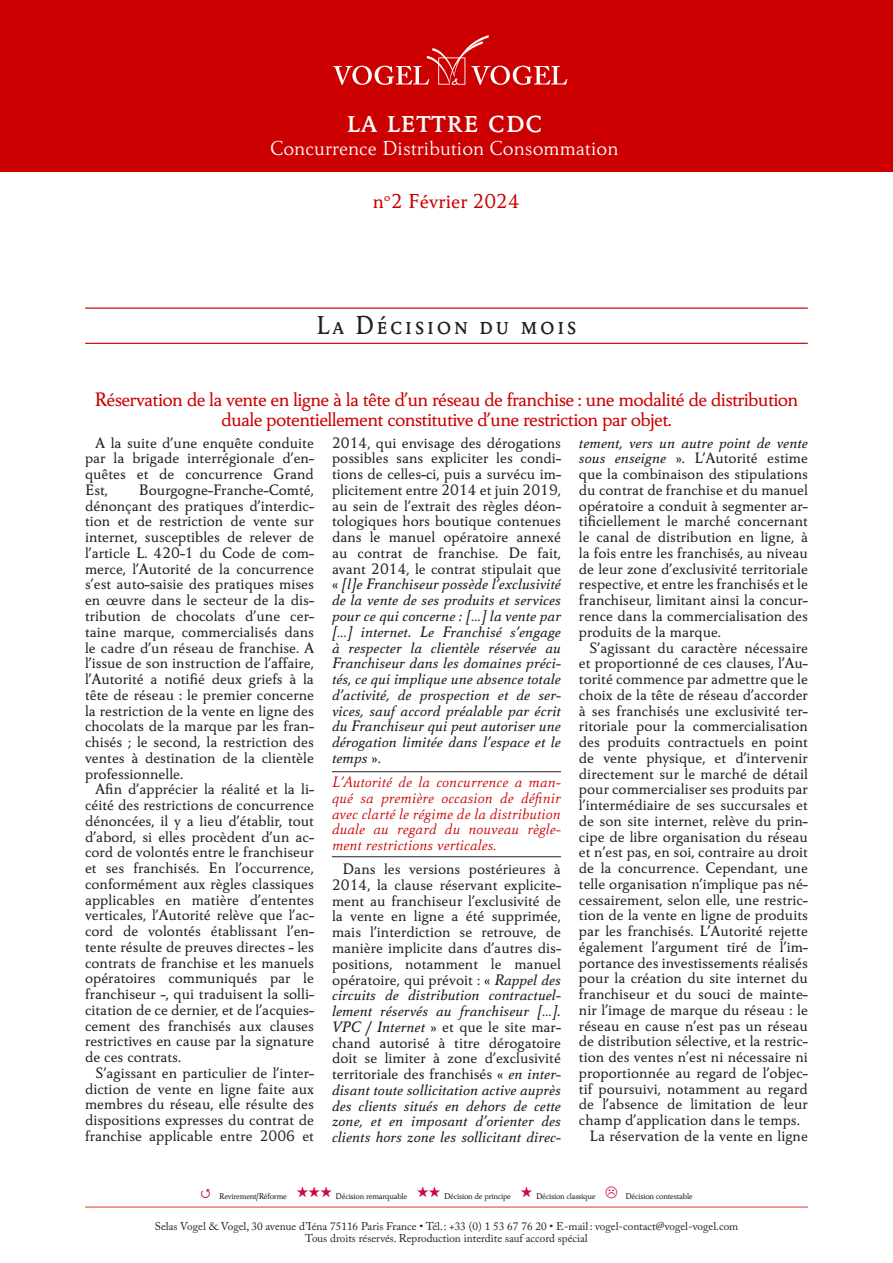
<style>
.page{position:relative;width:893px;height:1263px;background:#fff}
.page>*{position:absolute;margin:0;border:0;box-sizing:border-box;transform-origin:0 0}
.t1{font:500 36px "Carre Noir Std";color:#fff}
.Titre_DECISMOIS{font:500 27px "Carre Noir Std";letter-spacing:.09em;color:#231f20;scale:.95 1}
.t2{font:300 21px "Carre Noir Std";color:#fff}
.t3{font:500 21px "Carre Noir Std";color:#c00}
.Titre_1{font:500 20.25px/19.5px "Carre Noir Std";letter-spacing:-.035em;color:#c00;text-align:center}
.Courant_Lettre{font:500 15.75px/15.8px "Carre Noir Std";color:#231f20;text-align:justify}
.Courant_Lettre-2{font:italic 500 15.75px/15.8px "Carre Noir Std";color:#231f20;text-align:justify}
.Courant_Lettre_rouge{font:italic 300 15.75px/15.8px "Carre Noir Std";color:#c00;text-align:justify}
.Pied_de_page_Mention{font:11.25px/12px "Adobe Caslon Pro";color:#231f20;text-align:center}
.t4{font:500 8.7px "Carre Noir Std";letter-spacing:-.03em;color:#231f20}
.s1{font-style:normal}
.s2{font-style:italic}
</style>
<div class="page">
<div style="left:0;top:0;width:893px;height:172px;background:#c00"></div>
<svg style="left:333px;top:35px;width:234px;height:50px"></svg>
<hr style="left:85px;top:307px;width:723px;height:2px;background:#c00">
<hr style="left:85px;top:343px;width:723px;height:1px;background:#c00">
<hr style="left:85px;top:1207px;width:723px;height:1px;background:#e73527">
<hr style="left:332px;top:771px;width:229px;height:1px;background:#231f20">
<hr style="left:332px;top:856px;width:229px;height:1px;background:#231f20">
<h1 class="t1" style="left:346px;top:100px;width:198px">la lettre cdc</h1>
<h3 class="t2" style="left:270px;top:136px;width:350px">Concurrence Distribution Consommation</h3>
<p class="t3" style="left:373px;top:189px;width:148px">n<sup>o</sup>2 Février 2024</p>
<p class="Titre_DECISMOIS" style="left:316px;top:310px;width:276px">La Décision du mois</p>
<p class="Titre_1" style="left:95px;top:390px;width:705px">Réservation de la vente en ligne à la tête d’un réseau de franchise : une modalité de distribution duale potentiellement constitutive d’une restriction par objet.</p>
<p class="Courant_Lettre" style="left:85px;top:435px;width:230px;text-indent:11px">A la suite d’une enquête conduite par la brigade interrégionale d’en&shy;quêtes et de concurrence Grand Est,</p>
<p class="Courant_Lettre-2" style="left:332px;top:435px;width:230px"><span class="s1">2014, qui envisage des dérogations possibles sans expliciter les condi&shy;tions de celles-ci, puis a survécu im&shy;plicitement entre 2014 et juin 2019, au sein de l’extrait des règles déon&shy;tologiques hors boutique contenues dans le manuel opératoire annexé au contrat de franchise. De fait, avant 2014, le contrat stipulait que «</span> [l]e Franchiseur possède l’exclusivité de la vente de ses produits et services pour ce qui concerne : […] la vente par […] internet. Le Franchisé s’engage à respecter la clientèle réservée au Franchiseur dans les domaines préci&shy;tés, ce qui implique une absence totale d’activité, de prospection et de ser&shy;vices, sauf accord préalable par écrit du Franchiseur qui peut autoriser une dérogation limitée dans l’espace et le temps <span class="s1">».</span></p>
<p class="Courant_Lettre_rouge" style="left:332px;top:774px;width:230px">L’Autorité de la concurrence a man&shy;qué sa première occasion de définir avec clarté le régime de la distribution duale au regard du nouveau règle&shy;ment restrictions verticales.</p>
<p class="Courant_Lettre" style="left:332px;top:861px;width:230px;text-indent:11px">Dans les versions postérieures à 2014, la clause réservant explicite&shy;ment au franchiseur l’exclusivité de la vente en ligne a été supprimée, mais l’interdiction se retrouve, de manière implicite dans d’autres dis&shy;positions, notamment le manuel opératoire, qui prévoit : « <span class="s2">Rappel des circuits de distribution contractuel&shy;lement réservés au franchiseur […].<br>VPC / Internet</span> » et que le site mar&shy;chand autorisé à titre dérogatoire doit se limiter à zone d’exclusivité territoriale des franchisés « <span class="s2">en inter&shy;disant toute sollicitation active auprès des clients situés en dehors de cette zone, et en imposant d’orienter des clients hors zone les sollicitant direc-</span></p>
<p class="Courant_Lettre" style="left:579px;top:435px;width:230px"><span class="s2">tement, vers un autre point de vente sous enseigne</span> ». L’Autorité estime que la combinaison des stipulations du contrat de franchise et du manuel opératoire a conduit à segmenter ar&shy;tificiellement le marché concernant le canal de distribution en ligne, à la fois entre les franchisés, au niveau de leur zone d’exclusivité territoriale respective, et entre les franchisés et le franchiseur, limitant ainsi la concur&shy;rence dans la commercialisation des produits de la marque.</p>
<p class="Courant_Lettre" style="left:579px;top:640px;width:230px;text-indent:11px">S’agissant du caractère nécessaire et proportionné de ces clauses, l’Au&shy;torité commence par admettre que le choix de la tête de réseau d’accorder à ses franchisés une exclusivité ter&shy;ritoriale pour la commercialisation des produits contractuels en point de vente physique, et d’intervenir directement sur le marché de détail pour commercialiser ses produits par l’intermédiaire de ses succursales et de son site internet, relève du prin&shy;cipe de libre organisation du réseau et n’est pas, en soi, contraire au droit de la concurrence. Cependant, une telle organisation n’implique pas né&shy;cessairement, selon elle, une restric&shy;tion de la vente en ligne de produits par les franchisés. L’Autorité rejette également l’argument tiré de l’im&shy;portance des investissements réalisés pour la création du site internet du franchiseur et du souci de mainte&shy;nir l’image de marque du réseau : le réseau en cause n’est pas un réseau de distribution sélective, et la restric&shy;tion des ventes n’est ni nécessaire ni proportionnée au regard de l’objec&shy;tif poursuivi, notamment au regard de l’absence de limitation de leur champ d’application dans le temps.</p>
<p class="Courant_Lettre" style="left:590px;top:1128px;width:220px">La réservation de la vente en ligne</p>
<p class="Courant_Lettre" style="left:85px;top:482px;width:230px;text-indent:54px">Bourgogne-Franche-Comté, dénonçant des pratiques d’interdic&shy;tion et de restriction de vente sur internet, susceptibles de relever de l’article L. 420-1 du Code de com&shy;merce, l’Autorité de la concurrence s’est auto-saisie des pratiques mises en œuvre dans le secteur de la dis&shy;tribution de chocolats d’une cer&shy;taine marque, commercialisés dans le cadre d’un réseau de franchise. A l’issue de son instruction de l’affaire, l’Autorité a notifié deux griefs à la tête de réseau : le premier concerne la restriction de la vente en ligne des chocolats de la marque par les fran&shy;chisés ; le second, la restriction des ventes à destination de la clientèle professionnelle.</p>
<p class="Courant_Lettre" style="left:85px;top:781px;width:230px;text-indent:11px">Afin d’apprécier la réalité et la li&shy;céité des restrictions de concurrence dénoncées, il y a lieu d’établir, tout d’abord, si elles procèdent d’un ac&shy;cord de volontés entre le franchiseur et ses franchisés. En l’occurrence, conformément aux règles classiques applicables en matière d’ententes verticales, l’Autorité relève que l’ac&shy;cord de volontés établissant l’en&shy;tente résulte de preuves directes - les contrats de franchise et les manuels opératoires communiqués par le franchiseur -, qui traduisent la solli&shy;citation de ce dernier, et de l’acquies&shy;cement des franchisés aux clauses restrictives en cause par la signature de ces contrats.</p>
<p class="Courant_Lettre" style="left:85px;top:1065px;width:230px;text-indent:11px">S’agissant en particulier de l’inter&shy;diction de vente en ligne faite aux membres du réseau, elle résulte des dispositions expresses du contrat de franchise applicable entre 2006 et</p>
<p class="t4" style="left:219px;top:1191px;width:378px">Revirement/Réforme <sup>★★★</sup> Décision remarquable <sup>★★</sup> Décision de principe <sup>★</sup> Décision classique</p>
<p class="t4" style="left:625px;top:1191px;width:69px">Décision contestable</p>
<p class="Pied_de_page_Mention" style="left:155px;top:1220px;width:585px">Selas Vogel &amp; Vogel, 30 avenue d’Iéna 75116 Paris France • Tél.: +33 (0) 1 53 67 76 20 • E-mail: vogel-contact@vogel-vogel.com<br>Tous droits réservés. Reproduction interdite sauf accord spécial</p>
</div>
